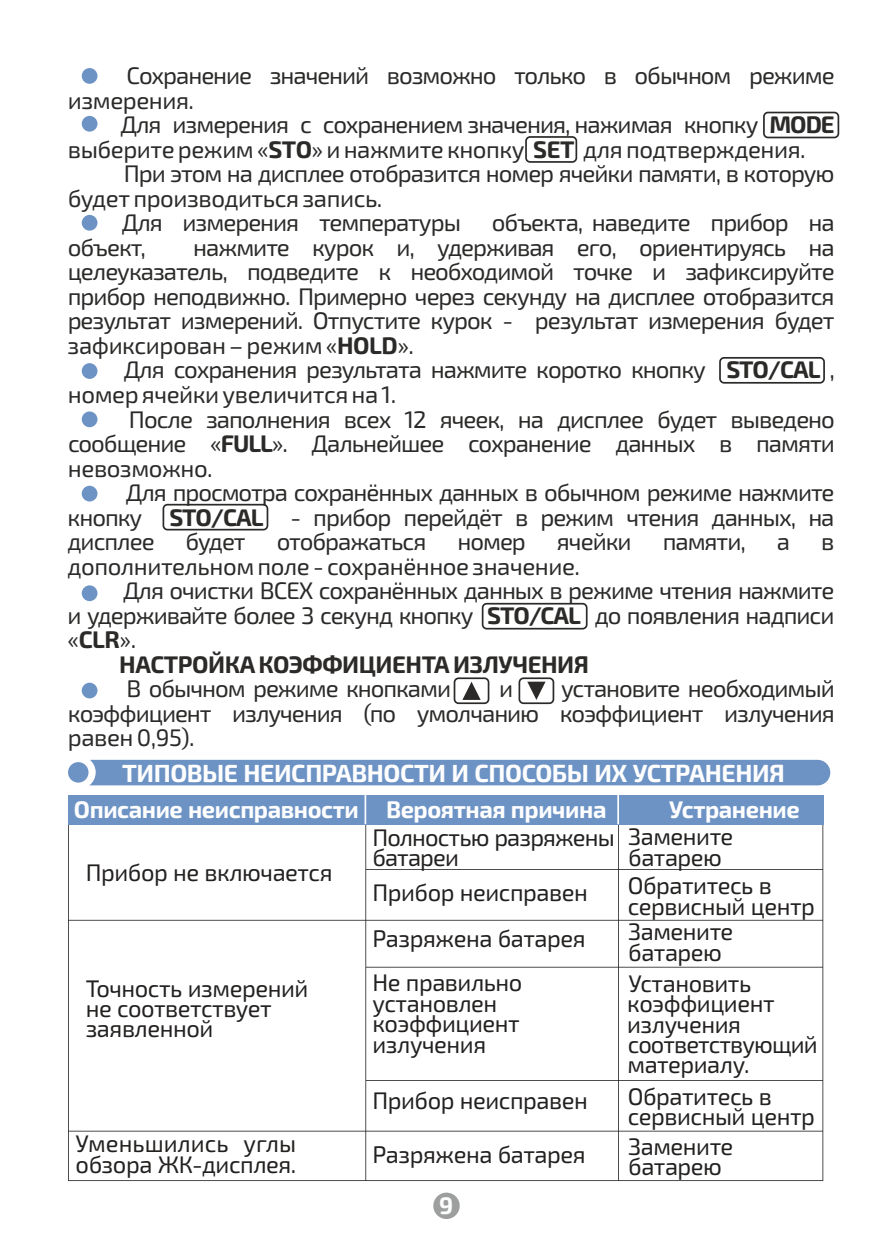
<style>
.page{position:relative;width:893px;height:1259px;background:#fff}
.page>*{position:absolute;margin:0;border:0;box-sizing:border-box;transform-origin:0 0}
.t1{font:700 24.9px "Exo 2.0";letter-spacing:-.02em;color:#fefefe}
.t2{font:24px/24.6px "Exo 2.0";letter-spacing:-.045em;color:#2b2a29;text-align:justify}
.t3{font:24px/20.4px "Exo 2.0";letter-spacing:-.02em;color:#232120}
.t4{font:700 24px "Exo 2.0";letter-spacing:-.02em;color:#fefefe}
.t5{font:24px "Exo 2.0";letter-spacing:-.02em;color:#2b2a29}
.t6{font:700 24px "Exo 2.0";letter-spacing:-.02em;color:#2b2a29}
.s1{font-weight:700}
</style>
<div class="page">
<div style="left:68px;top:760px;width:762px;height:25px;background:#6d93c5"></div>
<svg style="left:68px;top:824px;width:755px;height:357px"></svg>
<div style="left:68px;top:795px;width:755px;height:29px;background:#6d93c5"></div>
<hr style="left:365px;top:794px;width:1px;height:30px;background:#fefefe">
<hr style="left:617px;top:794px;width:2px;height:30px;background:#fefefe">
<div style="left:82px;top:585px;width:15px;height:16px;background:#6d93c5;border-radius:50%"></div>
<div style="left:82px;top:486px;width:15px;height:15px;background:#6d93c5;border-radius:50%"></div>
<div style="left:82px;top:411px;width:15px;height:16px;background:#6d93c5;border-radius:50%"></div>
<div style="left:82px;top:363px;width:15px;height:16px;background:#6d93c5;border-radius:50%"></div>
<div style="left:82px;top:215px;width:15px;height:16px;background:#6d93c5;border-radius:50%"></div>
<div style="left:82px;top:116px;width:15px;height:16px;background:#6d93c5;border-radius:50%"></div>
<div style="left:82px;top:682px;width:15px;height:16px;background:#6d93c5;border-radius:50%"></div>
<div style="left:719px;top:357px;width:106px;height:27px;border:2px solid #2b2a29;border-radius:4px"></div>
<div style="left:763px;top:112px;width:76px;height:26px;border:2px solid #2b2a29;border-radius:4px"></div>
<div style="left:525px;top:136px;width:52px;height:27px;border:2px solid #2b2a29;border-radius:4px"></div>
<div style="left:482px;top:603px;width:106px;height:26px;border:2px solid #2b2a29;border-radius:4px"></div>
<div style="left:163px;top:504px;width:105px;height:26px;border:2px solid #2b2a29;border-radius:4px"></div>
<div style="left:454px;top:677px;width:35px;height:27px;border:2px solid #2b2a29;border-radius:4px"></div>
<div style="left:518px;top:677px;width:36px;height:27px;border:2px solid #2b2a29;border-radius:4px"></div>
<svg style="left:462px;top:681px;width:19px;height:19px"></svg>
<svg style="left:527px;top:681px;width:18px;height:19px"></svg>
<div style="left:433px;top:1192px;width:27px;height:27px;background:#9d9e9e;border-radius:50%"></div>
<div style="left:82px;top:68px;width:15px;height:16px;background:#6d93c5;border-radius:50%"></div>
<p class="t2" style="left:68px;top:66px;width:768px;text-indent:59px">Сохранение значений возможно только в обычном режиме измерения.</p>
<p class="t2" style="left:68px;top:115px;width:768px;text-indent:53px">Для измерения с сохранением значения, нажимая кнопку <span class="s1">MODE </span>выберите режим «<span class="s1">STO</span>» и нажмите кнопку <span class="s1">SET</span> для подтверждения.</p>
<p class="t2" style="left:68px;top:164px;width:768px;text-indent:56px">При этом на дисплее отобразится номер ячейки памяти, в которую будет производиться запись.</p>
<p class="t2" style="left:122px;top:213px;width:341px">Для измерения температуры</p>
<p class="t2" style="left:492px;top:213px;width:344px">объекта, наведите прибор на</p>
<p class="t2" style="left:68px;top:237px;width:80px">объект,</p>
<p class="t2" style="left:68px;top:237px;width:768px;text-indent:126px">нажмите курок и, удерживая его, ориентируясь на целеуказатель, подведите к необходимой точке и зафиксируйте прибор неподвижно. Примерно через секунду на дисплее отобразится результат измерений. Отпустите курок - результат измерения будет зафиксирован – режим «<span class="s1">HOLD</span>».</p>
<p class="t2" style="left:68px;top:360px;width:768px;text-indent:56px">Для сохранения результата нажмите коротко кнопку <span class="s1">STO/CAL</span> , номер ячейки увеличится на 1.</p>
<p class="t2" style="left:68px;top:409px;width:768px;text-indent:61px">После заполнения всех 12 ячеек, на дисплее будет выведено сообщение «<span class="s1">FULL</span>». Дальнейшее сохранение данных в памяти невозможно.</p>
<p class="t2" style="left:68px;top:483px;width:768px;text-indent:58px">Для просмотра сохранённых данных в обычном режиме нажмите кнопку <span class="s1">STO/CAL</span> - прибор перейдёт в режим чтения данных, на дисплее</p>
<p class="t2" style="left:186px;top:532px;width:62px">будет</p>
<p class="t2" style="left:277px;top:532px;width:151px">отображаться</p>
<p class="t2" style="left:457px;top:532px;width:70px">номер</p>
<p class="t2" style="left:557px;top:532px;width:76px">ячейки</p>
<p class="t2" style="left:663px;top:532px;width:85px">памяти,</p>
<p class="t2" style="left:777px;top:532px;width:15px">а</p>
<p class="t2" style="left:821px;top:532px;width:15px">в</p>
<p class="t5" style="left:68px;top:558px;width:514px">дополнительном поле - сохранённое значение.</p>
<p class="t2" style="left:123px;top:581px;width:713px">Для очистки ВСЕХ сохранённых данных в режиме чтения нажмите</p>
<p class="t2" style="left:68px;top:605px;width:768px">и удерживайте более 3 секунд кнопку <span class="s1">STO/CAL</span> до появления надписи</p>
<p class="t2" style="left:67px;top:630px;width:70px">«<span class="s1">CLR</span>».</p>
<p class="t6" style="left:119px;top:656px;width:471px">НАСТРОЙКА КОЭФФИЦИЕНТА ИЗЛУЧЕНИЯ</p>
<p class="t2" style="left:68px;top:679px;width:768px;text-indent:493px">установите необходимый коэффициент излучения (по умолчанию коэффициент излучения равен 0,95).</p>
<p class="t2" style="left:127px;top:679px;width:326px">В обычном режиме кнопками</p>
<p class="t2" style="left:499px;top:679px;width:16px">и</p>
<p class="t1" style="left:122px;top:764px;width:664px">ТИПОВЫЕ НЕИСПРАВНОСТИ И СПОСОБЫ ИХ УСТРАНЕНИЯ</p>
<p class="t4" style="left:74px;top:800px;width:534px">Описание неисправности Вероятная причина</p>
<p class="t4" style="left:669px;top:800px;width:132px">Устранение</p>
<p class="t3" style="left:86px;top:865px;width:248px">Прибор не включается</p>
<p class="t3" style="left:86px;top:980px;width:224px">Точность измерений не соответствует заявленной</p>
<p class="t3" style="left:372px;top:830px;width:244px">Полностью разряжены батареи</p>
<p class="t3" style="left:628px;top:829px;width:107px">Замените батарею</p>
<p class="t3" style="left:372px;top:885px;width:217px">Прибор неисправен</p>
<p class="t3" style="left:628px;top:878px;width:189px">Обратитесь в сервисный центр</p>
<p class="t3" style="left:372px;top:919px;width:215px;line-height:43.8px">Разряжена батарея<br>Не правильно</p>
<p class="t3" style="left:372px;top:995px;width:149px">установлен коэффициент излучения</p>
<p class="t3" style="left:628px;top:924px;width:107px">Замените батарею</p>
<p class="t3" style="left:627px;top:975px;width:192px">Установить коэффициент излучения соответствующий материалу.</p>
<p class="t3" style="left:372px;top:1092px;width:217px">Прибор неисправен</p>
<p class="t3" style="left:628px;top:1088px;width:189px">Обратитесь в сервисный центр</p>
<p class="t3" style="left:76px;top:1136px;width:222px">Уменьшились углы обзора ЖК-дисплея.</p>
<p class="t3" style="left:372px;top:1146px;width:215px">Разряжена батарея</p>
<p class="t4" style="left:439px;top:1197px;width:16px">9</p>
<p class="t3" style="left:628px;top:1138px;width:107px">Замените батарею</p>
</div>
